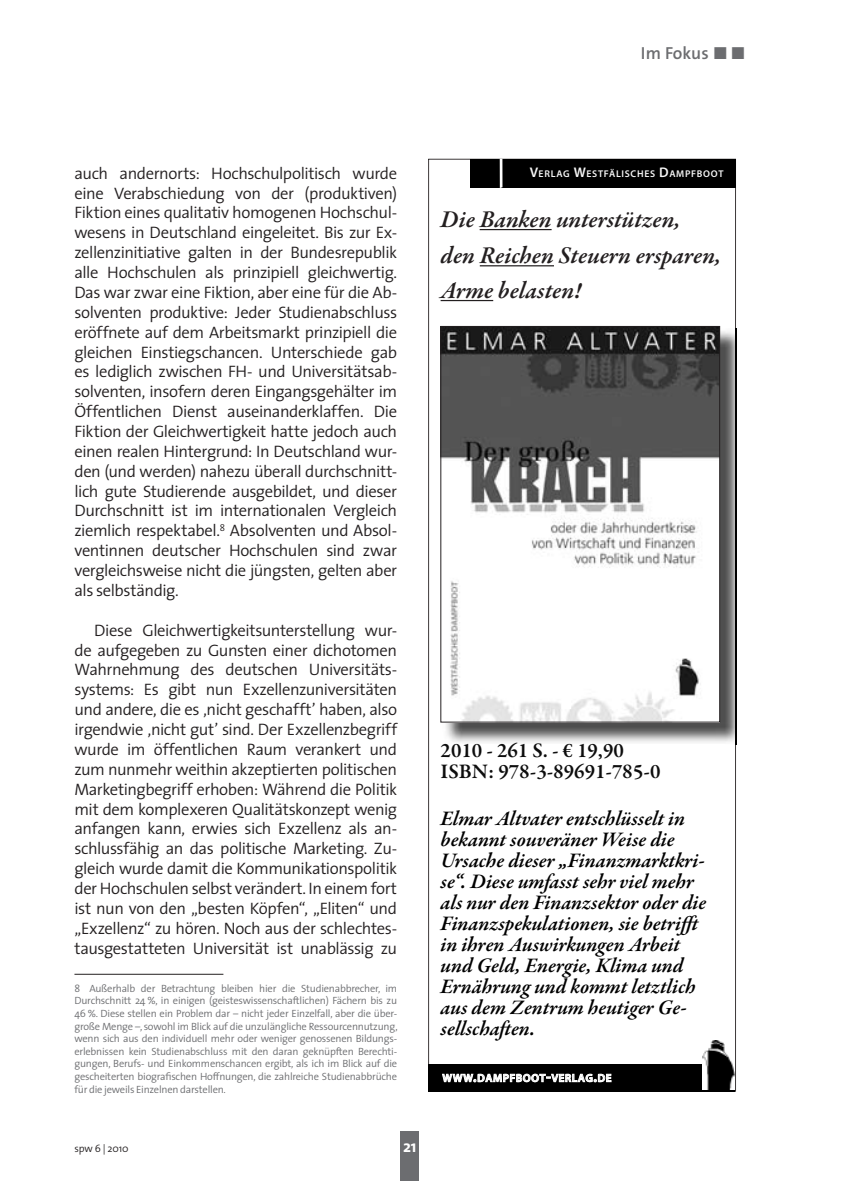
<style>
.page{position:relative;width:844px;height:1181px;background:#fff}
.page>*{position:absolute;margin:0;border:0;box-sizing:border-box;transform-origin:0 0}
.t1{font:italic 600 24.5px "Garamond Premr Pro";color:#231f20}
.t2{font:italic 600 21px/21px "Garamond Premr Pro";color:#000}
.t3{font:600 21px/21px "Garamond Premr Pro";color:#0d0d0d}
.t4{font:600 17.5px "The Sans";letter-spacing:.005em;color:#6c6d70}
.t5{font:300 16.62px/19.9px "The Sans";letter-spacing:-.025em;color:#231f20;text-align:justify}
.t6{font:700 16.62px "The Sans";color:#fff}
.t7{font:600 11.03px "Myriad Pro";letter-spacing:.055em;color:#fff}
.t8{font:300 10.5px/12.6px "The Sans";letter-spacing:-.02em;color:#6c6d70;text-align:justify}
.t9{font:300 10.5px "The Sans";letter-spacing:-.01em;color:#231f20}
.t10{font:600 9.8px "Myriad Pro";letter-spacing:.075em;color:#f7f7f7}
.s1{font-family:"The Sans Bold Expert";font-weight:400}
.s2{font-size:14px}
.s3{font-size:15.75px}
</style>
<div class="page">
<div style="left:400px;top:1131px;width:19px;height:50px;background:#6c6d70"></div>
<hr style="left:74px;top:974px;width:149px;height:1px;background:#231f20">
<svg style="left:428px;top:159px;width:307px;height:932px"></svg>
<div style="left:470px;top:159px;width:265px;height:29px;background:#000"></div>
<div style="left:499px;top:159px;width:3px;height:29px;border:1px solid #fdfdfd"></div>
<div style="left:428px;top:1064px;width:273px;height:27px;background:#000"></div>
<svg style="left:442px;top:1073px;width:169px;height:9px"></svg>
<img style="left:702px;top:1040px;width:31px;height:51px">
<img style="left:442px;top:328px;width:294px;height:416px">
<img style="left:442px;top:328px;width:275px;height:392px">
<div style="left:440px;top:326px;width:279px;height:396px;border:1px solid #231f20"></div>
<hr style="left:479px;top:229px;width:72px;height:1px;background:#231f20">
<hr style="left:440px;top:300px;width:53px;height:1px;background:#231f20">
<hr style="left:479px;top:265px;width:75px;height:1px;background:#231f20">
<p class="t4" style="left:640px;top:39px;width:106px">Im Fokus <span class="s1">óó</span></p>
<p class="t5" style="left:74px;top:163px;width:324px">auch andernorts: Hochschulpolitisch wurde eine Verabschiedung von der (produktiven)<br>Fiktion eines qualitativ homogenen Hochschul&shy;wesens in Deutschland eingeleitet. Bis zur Ex&shy;zellenzinitiative galten in der Bundesrepublik alle Hochschulen als prinzipiell gleichwertig.<br>Das war zwar eine Fiktion, aber eine für die Ab&shy;solventen produktive: Jeder Studienabschluss eröffnete auf dem Arbeitsmarkt prinzipiell die gleichen Einstiegschancen. Unterschiede gab es lediglich zwischen FH- und Universitätsab&shy;solventen, insofern deren Eingangsgehälter im Öffentlichen Dienst auseinanderklaffen. Die Fiktion der Gleichwertigkeit hatte jedoch auch einen realen Hintergrund: In Deutschland wur&shy;den (und werden) nahezu überall durchschnitt&shy;lich gute Studierende ausgebildet, und dieser Durchschnitt ist im internationalen Vergleich ziemlich respektabel. Absolventen und Absol&shy;ventinnen deutscher Hochschulen sind zwar vergleichsweise nicht die jüngsten, gelten aber als selbständig.</p>
<p class="t5" style="left:74px;top:620px;width:324px;text-indent:20px">Diese Gleichwertigkeitsunterstellung wur&shy;de aufgegeben zu Gunsten einer dichotomen Wahrnehmung des deutschen Universitäts&shy;systems: Es gibt nun Exzellenzuniversitäten und andere, die es ‚nicht geschafft’ haben, also irgendwie ‚nicht gut’ sind. Der Exzellenzbegriff wurde im öffentlichen Raum verankert und zum nunmehr weithin akzeptierten politischen Marketingbegriff erhoben: Während die Politik mit dem komplexeren Qualitätskonzept wenig anfangen kann, erwies sich Exzellenz als an&shy;schlussfähig an das politische Marketing. Zu&shy;gleich wurde damit die Kommunikationspolitik der Hochschulen selbst verändert. In einem fort ist nun von den „besten Köpfen“, „Eliten“ und „Exzellenz“ zu hören. Noch aus der schlechtes&shy;tausgestatteten Universität ist unablässig zu</p>
<p class="t8" style="left:74px;top:982px;width:324px;text-indent:15px">Außerhalb der Betrachtung bleiben hier die Studienabbrecher, im Durchschnitt 24 %, in einigen (geisteswissenschaftlichen) Fächern bis zu 46 %. Diese stellen ein Problem dar – nicht jeder Einzelfall, aber die über&shy;große Menge –, sowohl im Blick auf die unzulängliche Ressourcennutzung, wenn sich aus den individuell mehr oder weniger genossenen Bildungs&shy;erlebnissen kein Studienabschluss mit den daran geknüpften Berechti&shy;gungen, Berufs- und Einkommenschancen ergibt, als ich im Blick auf die gescheiterten biografischen Hoffnungen, die zahlreiche Studienabbrüche für die jeweils Einzelnen darstellen.</p>
<p class="t9" style="left:74px;top:1142px;width:56px">spw 6 | 2010</p>
<p class="t6" style="left:403px;top:1136px;width:15px">21</p>
<p class="t10" style="left:529px;top:167px;width:195px"><span class="s2">V</span>ERLAG <span class="s2">W</span>ESTFÄLISCHES <span class="s2">D</span>AMPFBOOT</p>
<h1 class="t1" style="left:440px;top:204px;width:241px">Die Banken unterstützen,</h1>
<h1 class="t1" style="left:440px;top:240px;width:282px">den Reichen Steuern ersparen,</h1>
<h1 class="t1" style="left:440px;top:275px;width:142px">Arme belasten!</h1>
<p class="t3" style="left:440px;top:740px;width:221px">2010 - 261 S. - € 19,90<br>ISBN: 978-3-89691-785-0</p>
<p class="t2" style="left:440px;top:809px;width:267px">Elmar Altvater entschlüsselt in bekannt souveräner Weise die<br>Ursache dieser „Finanzmarktkri&shy;se“. Diese umfasst sehr viel mehr als nur den Finanzsektor oder die<br>Finanzspekulationen, sie betrifft in ihren Auswirkungen Arbeit und Geld, Energie, Klima und<br>Ernährung und kommt letztlich aus dem Zentrum heutiger Ge&shy;sellschaften.</p>
<p class="t7" style="left:442px;top:1071px;width:170px">WWW<span class="s3">.</span>DAMPFBOOT<span class="s3">-</span>VERLAG<span class="s3">.</span>DE</p>
</div>
